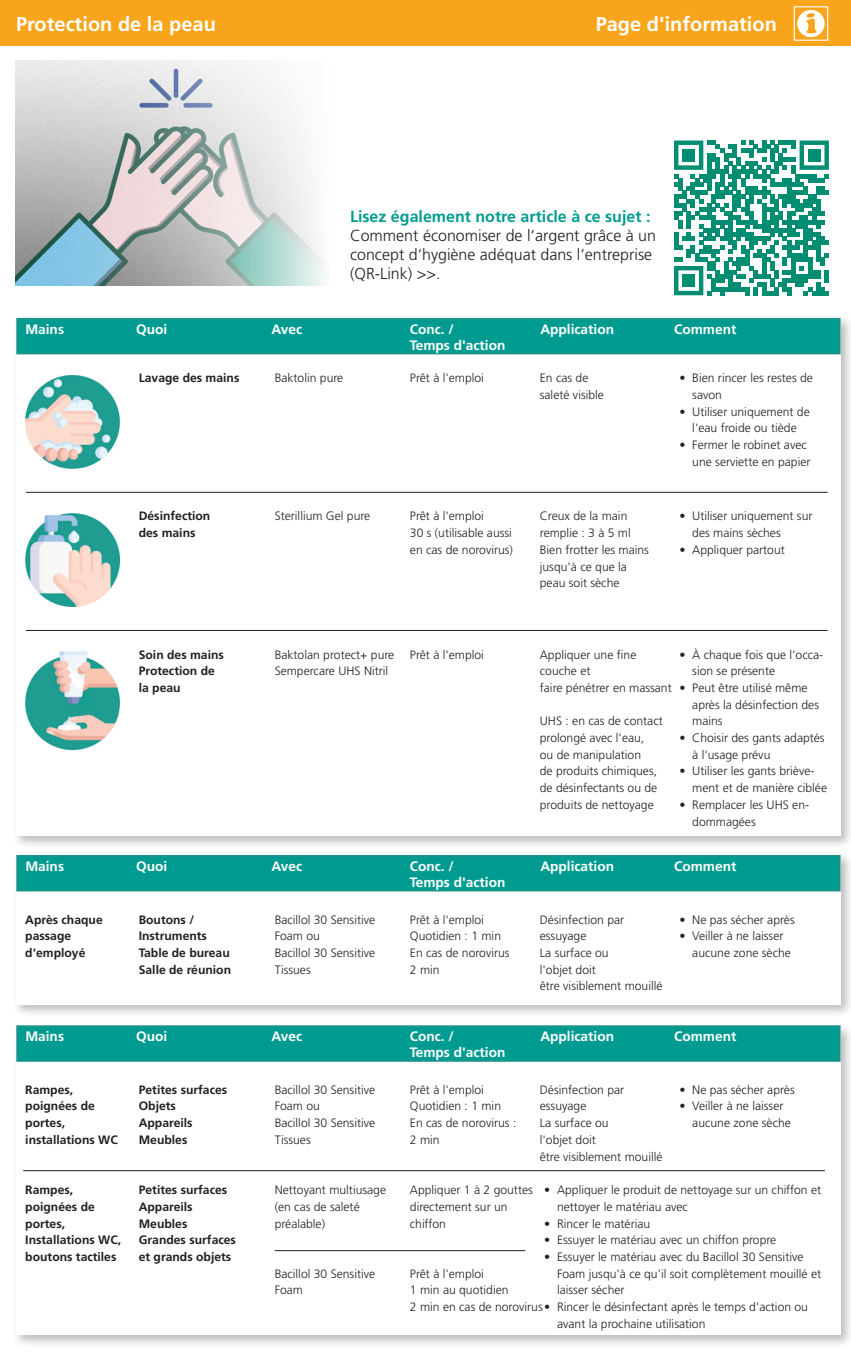
<style>
.page{position:relative;width:851px;height:1355px;background:#fff}
.page>*{position:absolute;margin:0;border:0;box-sizing:border-box;transform-origin:0 0}
.t1{font:700 20px "Frutiger LT Pro";color:#fff}
.t2{font:300 16px/19.2px "Frutiger LT Pro";color:#231f20}
.t3{font:700 16px "Frutiger LT Pro";color:#009b90}
.t4{font:700 13.6px "Frutiger LT Pro";color:#fff}
.t5{font:300 12.2px/16.8px "Frutiger LT Pro";color:#231f20}
.t6{font:700 12.2px/16.8px "Frutiger LT Pro";color:#231f20}
</style>
<div class="page">
<img style="left:15px;top:61px;width:310px;height:225px">
<div style="left:0;top:0;width:850px;height:45px;background:#f9a51b"></div>
<svg style="left:793px;top:6px;width:35px;height:35px"></svg>
<div style="left:12px;top:314px;width:838px;height:535px;background:#231f20;opacity:.3"></div>
<div style="left:16px;top:318px;width:824px;height:518px;background:#fff"></div>
<div style="left:17px;top:319px;width:822px;height:35px;background:#009b90"></div>
<div style="left:16px;top:318px;width:824px;height:36px;border:2px solid #21938b"></div>
<img style="left:26px;top:375px;width:94px;height:94px">
<img style="left:26px;top:513px;width:94px;height:94px">
<img style="left:26px;top:651px;width:94px;height:98px">
<hr style="left:26px;top:492px;width:801px;height:1px;background:#231f20">
<hr style="left:26px;top:630px;width:801px;height:1px;background:#231f20">
<div style="left:12px;top:851px;width:838px;height:167px;background:#231f20;opacity:.3"></div>
<div style="left:16px;top:855px;width:824px;height:150px;background:#fff"></div>
<div style="left:12px;top:1023px;width:838px;height:325px;background:#231f20;opacity:.3"></div>
<div style="left:16px;top:1027px;width:824px;height:308px;background:#fff"></div>
<hr style="left:23px;top:1170px;width:801px;height:1px;background:#231f20">
<hr style="left:274px;top:1250px;width:251px;height:1px;background:#231f20">
<div style="left:17px;top:856px;width:822px;height:35px;background:#009b90"></div>
<div style="left:16px;top:855px;width:824px;height:36px;border:2px solid #21938b"></div>
<div style="left:17px;top:1026px;width:822px;height:35px;background:#009b90"></div>
<div style="left:16px;top:1025px;width:824px;height:37px;border:2px solid #21938b"></div>
<svg style="left:674px;top:141px;width:154px;height:154px"></svg>
<div style="left:682px;top:149px;width:12px;height:12px;background:#008d71"></div>
<div style="left:807px;top:149px;width:13px;height:12px;background:#008d71"></div>
<div style="left:682px;top:274px;width:12px;height:13px;background:#008d71"></div>
<h1 class="t1" style="left:16px;top:12px;width:201px">Protection de la peau</h1>
<h1 class="t1" style="left:595px;top:12px;width:183px">Page d'information</h1>
<h2 class="t3" style="left:350px;top:207px;width:302px">Lisez également notre article à ce sujet :</h2>
<h2 class="t2" style="left:350px;top:226px;width:307px">Comment économiser de l‘argent grâce à un concept d‘hygiène adéquat dans l‘entreprise (QR-Link) &gt;&gt;.</h2>
<p class="t4" style="left:25px;top:321px;width:40px">Mains</p>
<p class="t4" style="left:136px;top:321px;width:33px">Quoi</p>
<p class="t4" style="left:271px;top:321px;width:32px">Avec</p>
<p class="t4" style="left:409px;top:321px;width:46px">Conc. /</p>
<p class="t4" style="left:540px;top:321px;width:75px">Application</p>
<p class="t4" style="left:674px;top:321px;width:64px">Comment</p>
<p class="t4" style="left:409px;top:337px;width:97px">Temps d'action</p>
<p class="t6" style="left:139px;top:370px;width:102px">Lavage des mains</p>
<p class="t5" style="left:274px;top:370px;width:70px">Baktolin pure</p>
<p class="t5" style="left:410px;top:370px;width:76px">Prêt à l'emploi</p>
<p class="t5" style="left:539px;top:370px;width:66px">En cas de saleté visible</p>
<p class="t5" style="left:692px;top:370px;width:122px;text-indent:-13px">• Bien rincer les restes de savon</p>
<p class="t5" style="left:679px;top:403px;width:132px;text-align:center">• Utiliser uniquement de l'eau froide ou tiède</p>
<p class="t5" style="left:679px;top:437px;width:133px;text-align:right">• Fermer le robinet avec une serviette en papier</p>
<p class="t6" style="left:139px;top:508px;width:73px">Désinfection des mains</p>
<p class="t6" style="left:139px;top:646px;width:87px">Soin des mains<br>Protection de la peau</p>
<p class="t5" style="left:274px;top:508px;width:97px">Sterillium Gel pure</p>
<p class="t5" style="left:410px;top:508px;width:105px">Prêt à l'emploi<br>30 s (utilisable aussi en cas de norovirus)</p>
<p class="t5" style="left:274px;top:646px;width:121px">Baktolan protect+ pure<br>Sempercare UHS Nitril</p>
<p class="t5" style="left:410px;top:646px;width:76px">Prêt à l'emploi</p>
<p class="t5" style="left:539px;top:508px;width:111px">Creux de la main remplie : 3 à 5 ml<br>Bien frotter les mains jusqu'à ce que la peau soit sèche</p>
<p class="t5" style="left:692px;top:508px;width:122px;text-indent:-13px">• Utiliser uniquement sur des mains sèches</p>
<p class="t5" style="left:679px;top:541px;width:107px">• Appliquer partout</p>
<p class="t5" style="left:539px;top:646px;width:133px">Appliquer une fine couche et<br>faire pénétrer en massant</p>
<p class="t5" style="left:539px;top:713px;width:124px">UHS : en cas de contact prolongé avec l'eau,<br>ou de manipulation<br>de produits chimiques, de désinfectants ou de produits de nettoyage</p>
<p class="t5" style="left:692px;top:646px;width:132px;text-indent:-13px">• À chaque fois que l'occa&shy;sion se présente</p>
<p class="t5" style="left:692px;top:679px;width:128px;text-indent:-13px">• Peut être utilisé même après la désinfection des mains</p>
<p class="t5" style="left:692px;top:730px;width:134px;text-indent:-13px">• Choisir des gants adaptés à l'usage prévu</p>
<p class="t5" style="left:692px;top:763px;width:136px;text-indent:-13px">• Utiliser les gants briève&shy;ment et de manière ciblée</p>
<p class="t5" style="left:692px;top:796px;width:118px;text-indent:-13px">• Remplacer les UHS en&shy;dommagées</p>
<p class="t4" style="left:25px;top:858px;width:40px">Mains</p>
<p class="t4" style="left:136px;top:858px;width:33px">Quoi</p>
<p class="t4" style="left:271px;top:858px;width:32px">Avec</p>
<p class="t4" style="left:409px;top:858px;width:46px">Conc. /</p>
<p class="t4" style="left:540px;top:858px;width:75px">Application</p>
<p class="t4" style="left:674px;top:858px;width:64px">Comment</p>
<p class="t4" style="left:409px;top:874px;width:97px">Temps d'action</p>
<p class="t6" style="left:25px;top:911px;width:79px">Après chaque passage d'employé</p>
<p class="t6" style="left:139px;top:911px;width:94px">Boutons /<br>Instruments<br>Table de bureau<br>Salle de réunion</p>
<p class="t5" style="left:274px;top:911px;width:102px">Bacillol 30 Sensitive<br>Foam ou<br>Bacillol 30 Sensitive<br>Tissues</p>
<p class="t5" style="left:410px;top:911px;width:101px">Prêt à l'emploi<br>Quotidien : 1 min<br>En cas de norovirus<br>2 min</p>
<p class="t5" style="left:539px;top:911px;width:124px">Désinfection par essuyage<br>La surface ou<br>l'objet doit<br>être visiblement mouillé</p>
<p class="t5" style="left:679px;top:911px;width:117px">• Ne pas sécher après</p>
<p class="t5" style="left:692px;top:928px;width:100px;text-indent:-13px">• Veiller à ne laisser aucune zone sèche</p>
<p class="t4" style="left:25px;top:1028px;width:40px">Mains</p>
<p class="t4" style="left:136px;top:1028px;width:33px">Quoi</p>
<p class="t4" style="left:271px;top:1028px;width:32px">Avec</p>
<p class="t4" style="left:409px;top:1028px;width:46px">Conc. /</p>
<p class="t4" style="left:540px;top:1028px;width:75px">Application</p>
<p class="t4" style="left:674px;top:1028px;width:64px">Comment</p>
<p class="t4" style="left:409px;top:1045px;width:97px">Temps d'action</p>
<p class="t6" style="left:25px;top:1081px;width:94px">Rampes, poignées de portes, installations WC</p>
<p class="t6" style="left:25px;top:1182px;width:97px">Rampes, poignées de portes,<br>Installations WC, boutons tactiles</p>
<p class="t6" style="left:139px;top:1081px;width:90px">Petites surfaces<br>Objets<br>Appareils<br>Meubles</p>
<p class="t6" style="left:139px;top:1182px;width:99px">Petites surfaces<br>Appareils<br>Meubles<br>Grandes surfaces et grands objets</p>
<p class="t5" style="left:274px;top:1081px;width:102px">Bacillol 30 Sensitive<br>Foam ou<br>Bacillol 30 Sensitive<br>Tissues</p>
<p class="t5" style="left:274px;top:1182px;width:113px">Nettoyant multiusage (en cas de saleté préalable)</p>
<p class="t5" style="left:274px;top:1265px;width:102px">Bacillol 30 Sensitive<br>Foam</p>
<p class="t5" style="left:539px;top:1081px;width:124px">Désinfection par essuyage<br>La surface ou<br>l'objet doit<br>être visiblement mouillé</p>
<p class="t5" style="left:557px;top:1182px;width:265px;text-indent:-13px">• Appliquer le produit de nettoyage sur un chiffon et nettoyer le matériau avec</p>
<p class="t5" style="left:544px;top:1215px;width:108px">• Rincer le matériau</p>
<p class="t5" style="left:544px;top:1232px;width:234px">• Essuyer le matériau avec un chiffon propre</p>
<p class="t5" style="left:557px;top:1248px;width:265px;text-indent:-13px">• Essuyer le matériau avec du Bacillol 30 Sensitive<br>Foam jusqu'à ce qu'il soit complètement mouillé et laisser sécher</p>
<p class="t5" style="left:557px;top:1315px;width:150px">avant la prochaine utilisation</p>
<p class="t5" style="left:679px;top:1081px;width:117px">• Ne pas sécher après</p>
<p class="t5" style="left:692px;top:1098px;width:100px;text-indent:-13px">• Veiller à ne laisser aucune zone sèche</p>
<p class="t5" style="left:410px;top:1081px;width:108px">Prêt à l'emploi<br>Quotidien : 1 min<br>En cas de norovirus :<br>2 min</p>
<p class="t5" style="left:410px;top:1182px;width:124px">Appliquer 1 à 2 gouttes directement sur un chiffon</p>
<p class="t5" style="left:410px;top:1265px;width:399px">Prêt à l'emploi<br>1 min au quotidien<br>2 min en cas de norovirus• Rincer le désinfectant après le temps d'action ou</p>
</div>
